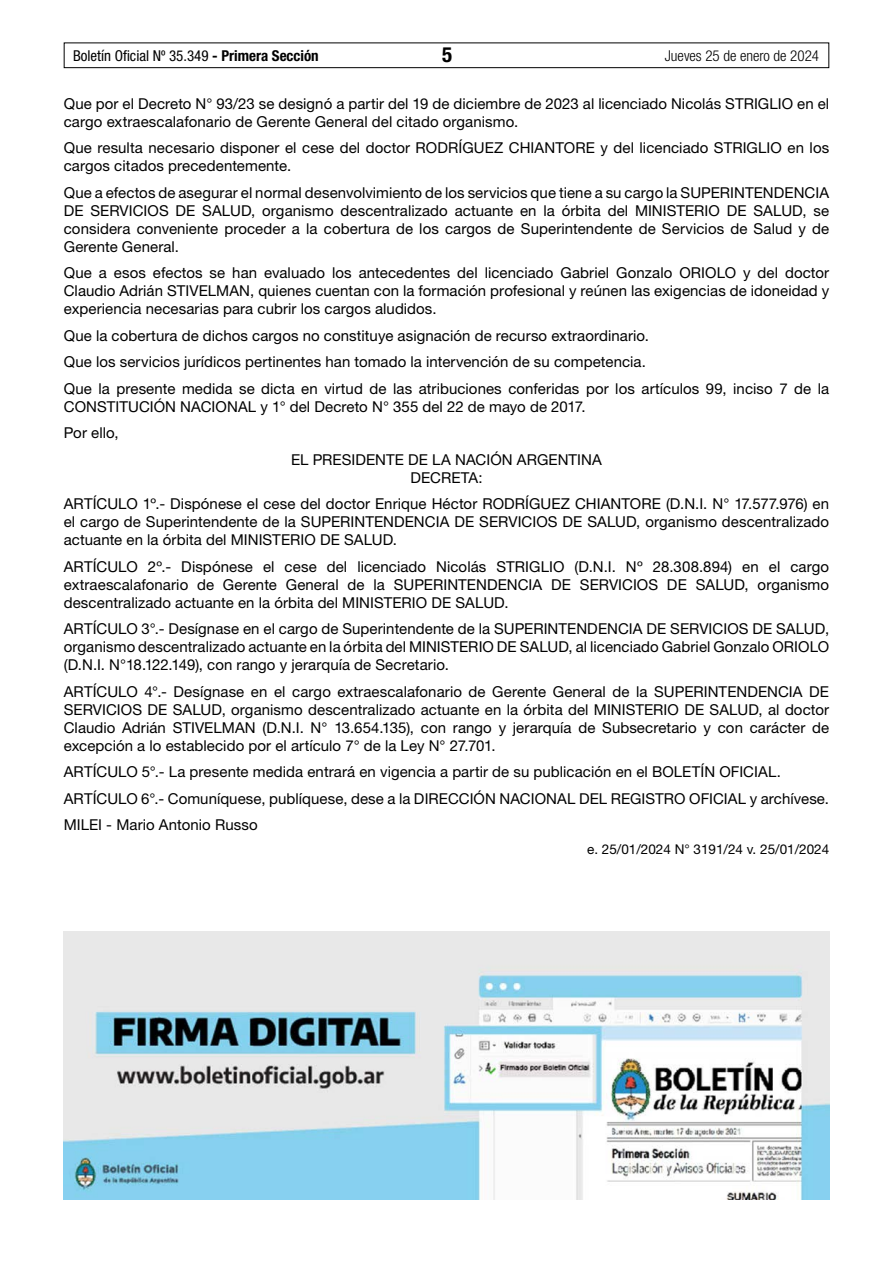
<style>
.page{position:relative;width:893px;height:1263px;background:#fff}
.page>*{position:absolute;margin:0;border:0;box-sizing:border-box;transform-origin:0 0}
.t1{font:700 condensed 21px "Helvetica Neue LT Std";color:#000}
.t2{font:15px/18px "Helvetica Neue LT Std";letter-spacing:.005em;color:#000}
.t3{font:condensed 15px "Helvetica Neue LT Std";color:#000}
.t4{font:300 condensed 15px "Helvetica Neue LT Std";color:#000}
.t5{font:13.5px "Helvetica Neue LT Std";color:#000}
.s1{font-weight:700}
</style>
<div class="page">
<div style="left:64px;top:43px;width:765px;height:25px;border:1px solid #000"></div>
<img style="left:64px;top:931px;width:765px;height:268px">
<p class="t3" style="left:73px;top:47px;width:247px">Boletín Oficial Nº 35.349 <span class="s1">- Primera Sección</span></p>
<h1 class="t1" style="left:442px;top:42px;width:12px">5</h1>
<p class="t4" style="left:665px;top:47px;width:156px">Jueves 25 de enero de 2024</p>
<p class="t2" style="left:64px;top:94px;width:767px">Que por el Decreto N° 93/23 se designó a partir del 19 de diciembre de 2023 al licenciado Nicolás STRIGLIO en el cargo extraescalafonario de Gerente General del citado organismo.</p>
<p class="t2" style="left:64px;top:138px;width:767px">Que resulta necesario disponer el cese del doctor RODRÍGUEZ CHIANTORE y del licenciado STRIGLIO en los cargos citados precedentemente.</p>
<p class="t2" style="left:64px;top:183px;width:767px;text-align:justify">Que a efectos de asegurar el normal desenvolvimiento de los servicios que tiene a su cargo la SUPERINTENDENCIA DE SERVICIOS DE SALUD, organismo descentralizado actuante en la órbita del MINISTERIO DE SALUD, se considera conveniente proceder a la cobertura de los cargos de Superintendente de Servicios de Salud y de Gerente General.</p>
<p class="t2" style="left:64px;top:263px;width:767px;text-align:justify">Que a esos efectos se han evaluado los antecedentes del licenciado Gabriel Gonzalo ORIOLO y del doctor Claudio Adrián STIVELMAN, quienes cuentan con la formación profesional y reúnen las exigencias de idoneidad y experiencia necesarias para cubrir los cargos aludidos.</p>
<p class="t2" style="left:64px;top:322px;width:767px;line-height:26.5px">Que la cobertura de dichos cargos no constituye asignación de recurso extraordinario.<br>Que los servicios jurídicos pertinentes han tomado la intervención de su competencia.<br>Que la presente medida se dicta en virtud de las atribuciones conferidas por los artículos 99, inciso 7 de la</p>
<p class="t2" style="left:64px;top:397px;width:523px">CONSTITUCIÓN NACIONAL y 1° del Decreto N° 355 del 22 de mayo de 2017.</p>
<p class="t2" style="left:64px;top:424px;width:56px">Por ello,</p>
<p class="t2" style="left:291px;top:450px;width:312px">EL PRESIDENTE DE LA NACIÓN ARGENTINA</p>
<p class="t2" style="left:64px;top:464px;width:767px;line-height:26.5px;text-align:center">DECRETA:<br>ARTÍCULO 1º.- Dispónese el cese del doctor Enrique Héctor RODRÍGUEZ CHIANTORE (D.N.I. N° 17.577.976) en</p>
<p class="t2" style="left:64px;top:513px;width:767px">el cargo de Superintendente de la SUPERINTENDENCIA DE SERVICIOS DE SALUD, organismo descentralizado actuante en la órbita del MINISTERIO DE SALUD.</p>
<p class="t2" style="left:64px;top:557px;width:767px;text-align:justify">ARTÍCULO 2º.- Dispónese el cese del licenciado Nicolás STRIGLIO (D.N.I. Nº 28.308.894) en el cargo extraescalafonario de Gerente General de la SUPERINTENDENCIA DE SERVICIOS DE SALUD, organismo descentralizado actuante en la órbita del MINISTERIO DE SALUD.</p>
<p class="t2" style="left:64px;top:620px;width:767px;text-align:justify">ARTÍCULO 3°.- Desígnase en el cargo de Superintendente de la SUPERINTENDENCIA DE SERVICIOS DE SALUD, organismo descentralizado actuante en la órbita del MINISTERIO DE SALUD, al licenciado Gabriel Gonzalo ORIOLO (D.N.I. N°18.122.149), con rango y jerarquía de Secretario.</p>
<p class="t2" style="left:64px;top:682px;width:767px;text-align:justify">ARTÍCULO 4°.- Desígnase en el cargo extraescalafonario de Gerente General de la SUPERINTENDENCIA DE SERVICIOS DE SALUD, organismo descentralizado actuante en la órbita del MINISTERIO DE SALUD, al doctor Claudio Adrián STIVELMAN (D.N.I. N° 13.654.135), con rango y jerarquía de Subsecretario y con carácter de excepción a lo establecido por el artículo 7° de la Ley N° 27.701.</p>
<p class="t2" style="left:64px;top:758px;width:767px;line-height:26.5px">ARTÍCULO 5°.- La presente medida entrará en vigencia a partir de su publicación en el BOLETÍN OFICIAL.<br>ARTÍCULO 6°.- Comuníquese, publíquese, dese a la DIRECCIÓN NACIONAL DEL REGISTRO OFICIAL y archívese.<br>MILEI - Mario Antonio Russo</p>
<p class="t5" style="left:587px;top:841px;width:244px">e. 25/01/2024 N° 3191/24 v. 25/01/2024</p>
</div>
